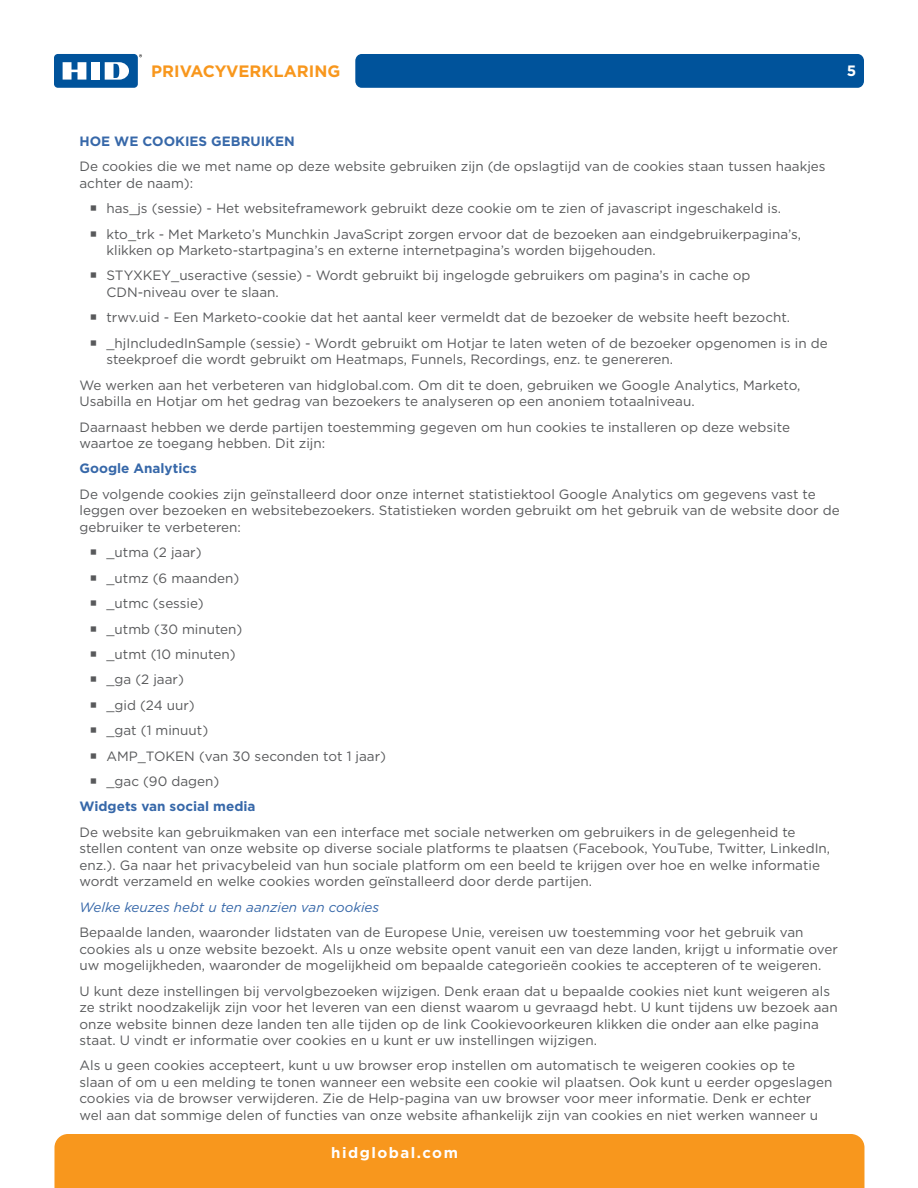
<style>
.page{position:relative;width:918px;height:1188px;background:#fff}
.page>*{position:absolute;margin:0;border:0;box-sizing:border-box;transform-origin:0 0}
.t1{font:700 16.5px "Gotham";color:#f8971d}
.t2{font:700 15px "Gotham";letter-spacing:.1em;color:#fff}
.Body{font:13.5px/16.5px "Gotham";color:#58595b}
.Body-2{font:700 13.5px "Gotham";color:#3768a9}
.Body-3{font:italic 13.5px "Gotham";color:#3768a9}
</style>
<div class="page">
<div style="left:355px;top:54px;width:509px;height:34px;background:#00539b;border-radius:7px"></div>
<div style="left:54px;top:54px;width:84px;height:34px;background:#00539b;border-radius:4px"></div>
<div style="left:91px;top:62px;width:9px;height:18px;background:#fff"></div>
<svg style="left:63px;top:62px;width:23px;height:18px"></svg>
<svg style="left:105px;top:62px;width:24px;height:18px"></svg>
<div style="left:54px;top:1134px;width:810px;height:54px;background:#f8971d"></div>
<p class="t1" style="left:151px;top:61px;width:191px">PRIVACYVERKLARING</p>
<p class="t2" style="left:847px;top:61px;width:11px">5</p>
<p class="Body-2" style="left:79px;top:132px;width:217px">HOE WE COOKIES GEBRUIKEN</p>
<p class="Body" style="left:79px;top:158px;width:748px">De cookies die we met name op deze website gebruiken zijn (de opslagtijd van de cookies staan tussen haakjes achter de naam):</p>
<p class="Body" style="left:106px;top:200px;width:676px">has_js (sessie) - Het websiteframework gebruikt deze cookie om te zien of javascript ingeschakeld is.</p>
<p class="Body" style="left:106px;top:225px;width:696px">kto_trk - Met Marketo’s Munchkin JavaScript zorgen ervoor dat de bezoeken aan eindgebruikerpagina’s, klikken op Marketo-startpagina’s en externe internetpagina’s worden bijgehouden.</p>
<p class="Body" style="left:106px;top:267px;width:646px">STYXKEY_useractive (sessie) - Wordt gebruikt bij ingelogde gebruikers om pagina’s in cache op<br>CDN-niveau over te slaan.</p>
<p class="Body" style="left:106px;top:309px;width:685px">trwv.uid - Een Marketo-cookie dat het aantal keer vermeldt dat de bezoeker de website heeft bezocht.</p>
<p class="Body" style="left:106px;top:334px;width:723px">_hjIncludedInSample (sessie) - Wordt gebruikt om Hotjar te laten weten of de bezoeker opgenomen is in de steekproef die wordt gebruikt om Heatmaps, Funnels, Recordings, enz. te genereren.</p>
<p class="Body" style="left:79px;top:376px;width:723px">We werken aan het verbeteren van hidglobal.com. Om dit te doen, gebruiken we Google Analytics, Marketo,<br>Usabilla en Hotjar om het gedrag van bezoekers te analyseren op een anoniem totaalniveau.</p>
<p class="Body" style="left:79px;top:418px;width:712px">Daarnaast hebben we derde partijen toestemming gegeven om hun cookies te installeren op deze website waartoe ze toegang hebben. Dit zijn:</p>
<p class="Body-2" style="left:79px;top:460px;width:119px">Google Analytics</p>
<p class="Body" style="left:79px;top:486px;width:762px">De volgende cookies zijn geïnstalleerd door onze internet statistiektool Google Analytics om gegevens vast te leggen over bezoeken en websitebezoekers. Statistieken worden gebruikt om het gebruik van de website door de gebruiker te verbeteren:</p>
<p class="Body" style="left:106px;top:544px;width:97px">_utma (2 jaar)</p>
<p class="Body" style="left:106px;top:569px;width:134px">_utmz (6 maanden)</p>
<p class="Body" style="left:106px;top:595px;width:99px">_utmc (sessie)</p>
<p class="Body" style="left:106px;top:620px;width:137px">_utmb (30 minuten)</p>
<p class="Body" style="left:106px;top:646px;width:131px">_utmt (10 minuten)</p>
<p class="Body" style="left:106px;top:671px;width:79px">_ga (2 jaar)</p>
<p class="Body" style="left:106px;top:696px;width:90px">_gid (24 uur)</p>
<p class="Body" style="left:106px;top:722px;width:103px">_gat (1 minuut)</p>
<p class="Body" style="left:106px;top:747px;width:281px">AMP_TOKEN (van 30 seconden tot 1 jaar)</p>
<p class="Body" style="left:106px;top:773px;width:114px">_gac (90 dagen)</p>
<p class="Body-2" style="left:79px;top:798px;width:178px">Widgets van social media</p>
<p class="Body" style="left:79px;top:824px;width:752px">De website kan gebruikmaken van een interface met sociale netwerken om gebruikers in de gelegenheid te stellen content van onze website op diverse sociale platforms te plaatsen (Facebook, YouTube, Twitter, LinkedIn, enz.). Ga naar het privacybeleid van hun sociale platform om een beeld te krijgen over hoe en welke informatie wordt verzameld en welke cookies worden geïnstalleerd door derde partijen.</p>
<p class="Body-3" style="left:79px;top:898px;width:301px">Welke keuzes hebt u ten aanzien van cookies</p>
<p class="Body" style="left:79px;top:924px;width:760px">Bepaalde landen, waaronder lidstaten van de Europese Unie, vereisen uw toestemming voor het gebruik van cookies als u onze website bezoekt. Als u onze website opent vanuit een van deze landen, krijgt u informatie over uw mogelijkheden, waaronder de mogelijkheid om bepaalde categorieën cookies te accepteren of te weigeren.</p>
<p class="Body" style="left:79px;top:982px;width:760px">U kunt deze instellingen bij vervolgbezoeken wijzigen. Denk eraan dat u bepaalde cookies niet kunt weigeren als ze strikt noodzakelijk zijn voor het leveren van een dienst waarom u gevraagd hebt. U kunt tijdens uw bezoek aan onze website binnen deze landen ten alle tijden op de link Cookievoorkeuren klikken die onder aan elke pagina staat. U vindt er informatie over cookies en u kunt er uw instellingen wijzigen.</p>
<p class="Body" style="left:79px;top:1057px;width:754px">Als u geen cookies accepteert, kunt u uw browser erop instellen om automatisch te weigeren cookies op te slaan of om u een melding te tonen wanneer een website een cookie wil plaatsen. Ook kunt u eerder opgeslagen cookies via de browser verwijderen. Zie de Help-pagina van uw browser voor meer informatie. Denk er echter wel aan dat sommige delen of functies van onze website afhankelijk zijn van cookies en niet werken wanneer u</p>
<p class="t2" style="left:331px;top:1142px;width:128px">hidglobal.com</p>
</div>
